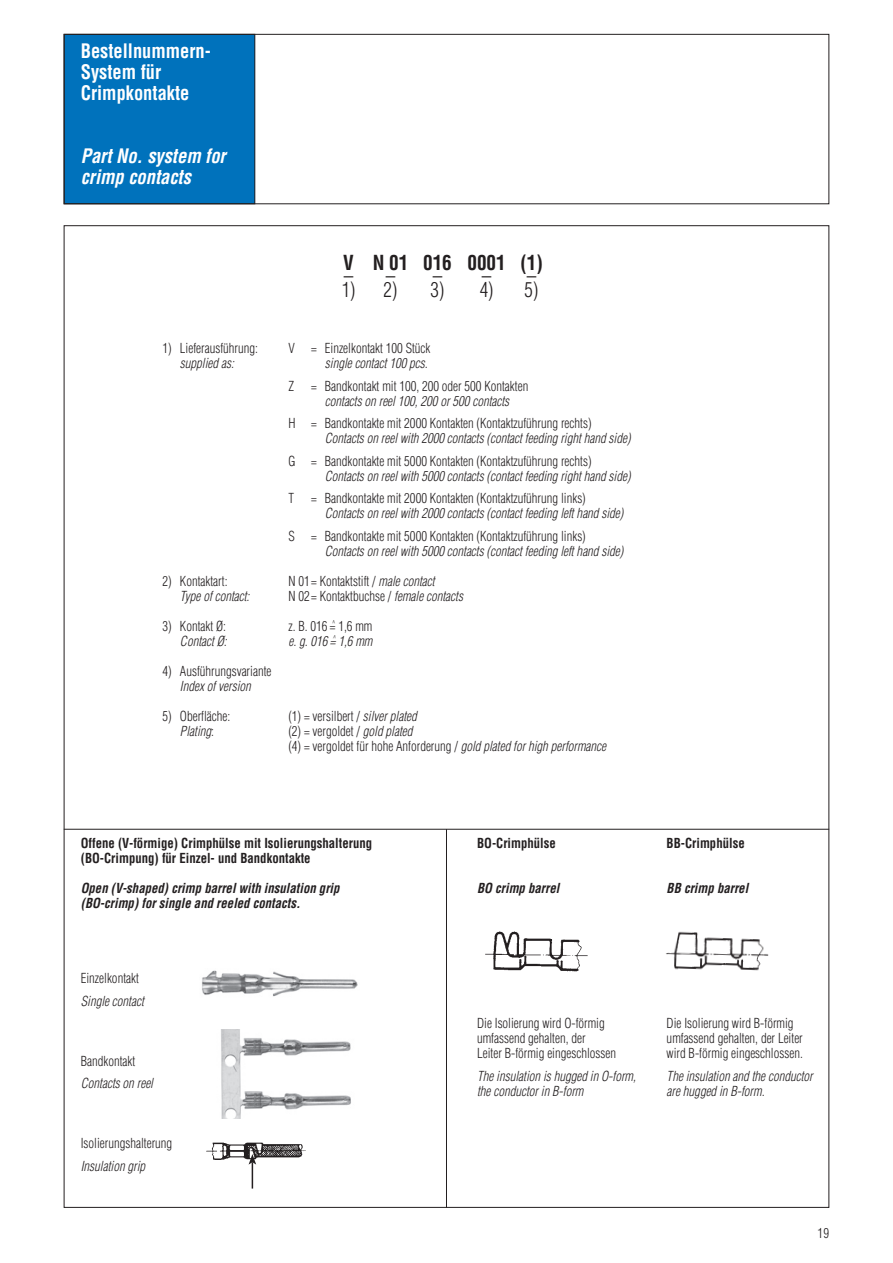
<style>
.page{position:relative;width:893px;height:1263px;background:#fff}
.page>*{position:absolute;margin:0;border:0;box-sizing:border-box;transform-origin:0 0}
.t1{font:700 condensed 20.25px/27px "Helvetica";color:#231f20;text-align:center;scale:.95 1}
.t2{font:300 condensed 20.25px/22.5px "Helvetica";color:#231f20;scale:.95 1}
.t3{font:700 condensed 19.5px/21px "Helvetica";color:#fff;scale:.95 1}
.t4{font:italic 700 condensed 19.5px/21px "Helvetica";color:#fff;scale:.95 1}
.t5{font:300 condensed 13.5px/15px "Helvetica";color:#231f20;scale:.95 1}
.t6{font:italic 300 condensed 13.5px/15px "Helvetica";color:#231f20;scale:.95 1}
.t7{font:700 condensed 13.5px/15px "Helvetica";color:#231f20;scale:.95 1}
.t8{font:italic 700 condensed 13.5px/15px "Helvetica";color:#231f20;scale:.95 1}
.s1{font-weight:700}
.s2{font-weight:300}
.s3{font-style:italic}
.s4{font-style:normal}
</style>
<div class="page">
<div style="left:64px;top:34px;width:191px;height:170px;background:#0072bc"></div>
<img style="left:206px;top:1142px;width:100px;height:23px">
<hr style="left:446px;top:829px;width:1px;height:379px;background:#231f20">
<hr style="left:64px;top:829px;width:765px;height:1px;background:#231f20">
<img style="left:202px;top:970px;width:156px;height:27px">
<img style="left:221px;top:1029px;width:130px;height:90px">
<img style="left:485px;top:931px;width:103px;height:41px">
<img style="left:666px;top:931px;width:103px;height:40px">
<svg style="left:249px;top:1154px;width:7px;height:34px"></svg>
<div style="left:64px;top:34px;width:765px;height:170px;border:1px solid #231f20"></div>
<h2 class="t3" style="left:81px;top:40px;width:139px">Bestellnummern-<br>System für<br>Crimpkontakte</h2>
<h2 class="t4" style="left:81px;top:145px;width:154px">Part No. system for crimp contacts</h2>
<h1 class="t2" style="left:342px;top:249px;width:16px;line-height:27px"><span class="s1">V</span>_<br>1)</h1>
<h1 class="t1" style="left:373px;top:249px;width:39px">N 01</h1>
<h1 class="t2" style="left:384px;top:256px;width:16px">_<br>2)</h1>
<h1 class="t1" style="left:423px;top:249px;width:32px">016<span class="s2">_<br>3)</span></h1>
<h1 class="t1" style="left:467px;top:249px;width:42px">0001</h1>
<h1 class="t2" style="left:480px;top:256px;width:16px">_<br>4)</h1>
<h1 class="t1" style="left:520px;top:249px;width:25px;text-align:left">(1)<span class="s2">_<br>5)</span></h1>
<p class="t5" style="left:162px;top:341px;width:102px">1) Lieferausführung:</p>
<p class="t5" style="left:288px;top:341px;width:151px">V = Einzelkontakt 100 Stück</p>
<p class="t6" style="left:180px;top:356px;width:58px">supplied as:</p>
<p class="t6" style="left:325px;top:356px;width:110px">single contact 100 pcs.</p>
<p class="t5" style="left:288px;top:378px;width:7px">Z</p>
<p class="t5" style="left:311px;top:378px;width:230px">= Bandkontakt mit 100, 200 oder 500 Kontakten</p>
<p class="t6" style="left:325px;top:393px;width:196px">contacts on reel 100, 200 or 500 contacts</p>
<p class="t5" style="left:288px;top:416px;width:321px">H = Bandkontakte mit 2000 Kontakten (Kontaktzuführung rechts)</p>
<p class="t6" style="left:325px;top:431px;width:323px">Contacts on reel with 2000 contacts (contact feeding right hand side)</p>
<p class="t5" style="left:288px;top:453px;width:321px">G = Bandkontakte mit 5000 Kontakten (Kontaktzuführung rechts)</p>
<p class="t6" style="left:325px;top:468px;width:323px">Contacts on reel with 5000 contacts (contact feeding right hand side)</p>
<p class="t5" style="left:288px;top:491px;width:7px">T</p>
<p class="t5" style="left:311px;top:491px;width:291px">= Bandkontakte mit 2000 Kontakten (Kontaktzuführung links)</p>
<p class="t6" style="left:325px;top:506px;width:316px">Contacts on reel with 2000 contacts (contact feeding left hand side)</p>
<p class="t5" style="left:288px;top:528px;width:315px">S = Bandkontakte mit 5000 Kontakten (Kontaktzuführung links)</p>
<p class="t6" style="left:325px;top:543px;width:316px">Contacts on reel with 5000 contacts (contact feeding left hand side)</p>
<p class="t5" style="left:162px;top:573px;width:70px">2) Kontaktart:</p>
<p class="t5" style="left:288px;top:573px;width:155px">N 01 = Kontaktstift / <span class="s3">male contact</span></p>
<p class="t6" style="left:180px;top:588px;width:75px">Type of contact:</p>
<p class="t5" style="left:288px;top:588px;width:185px">N 02 = Kontaktbuchse / <span class="s3">female contacts</span></p>
<p class="t5" style="left:162px;top:618px;width:69px">3) Kontakt Ø:</p>
<p class="t5" style="left:288px;top:618px;width:90px">z. B. 016 <sup>^</sup>= 1,6 mm</p>
<p class="t6" style="left:180px;top:633px;width:51px">Contact Ø:</p>
<p class="t6" style="left:288px;top:633px;width:90px">e. g. 016 <sup>^</sup>= 1,6 mm</p>
<p class="t5" style="left:162px;top:663px;width:116px">4) Ausführungsvariante</p>
<p class="t6" style="left:180px;top:678px;width:76px">Index of version</p>
<p class="t5" style="left:162px;top:708px;width:73px">5) Oberfläche:</p>
<p class="t5" style="left:288px;top:708px;width:137px">(1) = versilbert / <span class="s3">silver plated</span></p>
<p class="t6" style="left:180px;top:723px;width:37px">Plating<span class="s4">:</span></p>
<p class="t5" style="left:288px;top:723px;width:336px">(2) = vergoldet / <span class="s3">gold plated<br></span>(4) = vergoldet für hohe Anforderung / <span class="s3">gold plated for high performance</span></p>
<p class="t7" style="left:81px;top:836px;width:308px">Offene (V-förmige) Crimphülse mit Isolierungshalterung (BO-Crimpung) für Einzel- und Bandkontakte</p>
<p class="t8" style="left:81px;top:881px;width:274px">Open (V-shaped) crimp barrel with insulation grip (BO-crimp) for single and reeled contacts.</p>
<p class="t5" style="left:81px;top:971px;width:63px">Einzelkontakt</p>
<p class="t6" style="left:81px;top:993px;width:68px">Single contact</p>
<p class="t5" style="left:81px;top:1053px;width:59px">Bandkontakt</p>
<p class="t6" style="left:81px;top:1076px;width:78px">Contacts on reel</p>
<p class="t5" style="left:81px;top:1136px;width:98px">Isolierungshalterung</p>
<p class="t6" style="left:81px;top:1158px;width:69px">Insulation grip</p>
<p class="t7" style="left:477px;top:836px;width:84px">BO-Crimphülse</p>
<p class="t8" style="left:477px;top:881px;width:88px">BO crimp barrel</p>
<p class="t7" style="left:667px;top:836px;width:84px">BB-Crimphülse</p>
<p class="t8" style="left:667px;top:881px;width:87px">BB crimp barrel</p>
<p class="t5" style="left:477px;top:1016px;width:148px">Die Isolierung wird O-förmig umfassend gehalten, der<br>Leiter B-förmig eingeschlossen</p>
<p class="t6" style="left:477px;top:1068px;width:169px">The insulation is hugged in O-form, the conductor in B-form</p>
<p class="t5" style="left:667px;top:1016px;width:145px">Die Isolierung wird B-förmig umfassend gehalten, der Leiter wird B-förmig eingeschlossen.</p>
<p class="t6" style="left:667px;top:1068px;width:155px">The insulation and the conductor are hugged in B-form.</p>
<p class="t5" style="left:817px;top:1225px;width:14px">19</p>
</div>
